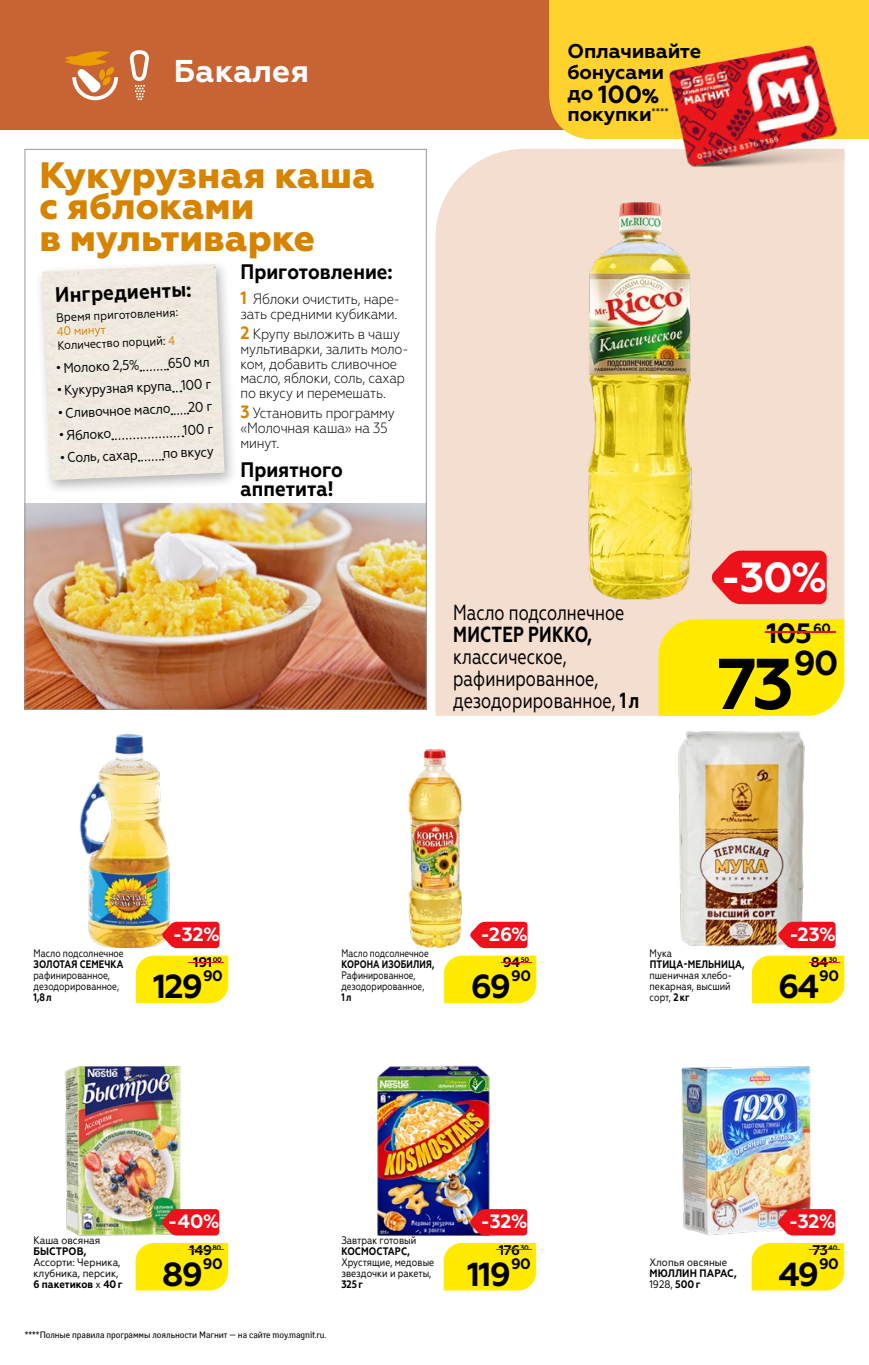
<style>
.page{position:relative;width:869px;height:1365px;background:#fff}
.page>*{position:absolute;margin:0;border:0;box-sizing:border-box;transform-origin:0 0}
.Цена_больше{font:700 71.75px "Geometria";color:#000}
.Скидка_больше{font:700 42px "Geometria";color:#fff}
.t1{font:800 36.75px/31.5px "Geometria";color:#d68400}
.Цена_коп_больше{font:700 34.48px "Geometria";color:#000}
.Цена{font:700 33.25px "Geometria";letter-spacing:-.055em;color:#000}
.t2{font:700 31.5px "Geometria";color:#fff}
.Цена_старая_больше{font:700 28px "Geometria";color:#000}
.t3{font:700 24.68px "Geometria";color:#000}
.t4{font:21.88px/21.9px "Geometria Narrow";color:#000;scale:.85 1}
.t5{font:700 21px/19.2px "Geometria Narrow";color:#000}
.t6{font:700 19.95px/21px "Geometria";letter-spacing:-.01em;color:#000}
.Скидка{font:700 19.25px "Geometria";color:#fff}
.Цена_коп{font:700 15.05px "Geometria";letter-spacing:-.035em;color:#000}
.t7{font:300 14.88px/14.9px "Geometria Narrow";letter-spacing:-.01em;color:#000}
.t8{font:14px "Geometria Narrow";color:#000}
.Цена_старая{font:700 14px "Geometria";letter-spacing:-.03em;color:#000}
.Цена_старая_коп_боль{font:700 13.47px "Geometria";color:#000}
.t9{font:12.25px/14px "Geometria Narrow";color:#000}
.t10{font:10.85px/10.8px "Geometria Narrow";color:#000}
.t11{font:10.85px/10.8px "Geometria Narrow";color:#000;scale:.9 1}
.t12{font:10.85px/10.8px "Geometria Narrow";color:#000;scale:.87 1}
.t13{font:10.85px/10.8px "Geometria Narrow";color:#000;scale:.94 1}
.t14{font:10.85px/10.8px "Geometria Narrow";color:#000;scale:.93 1}
.t15{font:9.28px "Yanus C";letter-spacing:-.005em;color:#000;scale:.95 1}
.Цена_старая_коп{font:700 6.65px "Geometria";letter-spacing:-.03em;color:#000}
.s1{color:#d68400}
.s2{font-weight:700;font-size:17.85px;color:#d68400}
.s3{font-size:19.95px}
.s4{font-weight:800;font-size:19.95px}
.s5{font-weight:700}
</style>
<div class="page">
<div style="left:435px;top:149px;width:409px;height:566px;background:#f4ded0"></div>
<img style="left:437px;top:198px;width:407px;height:407px">
<svg style="left:710px;top:550px;width:116px;height:54px;background:#ed2830"></svg>
<div style="left:658px;top:619px;width:186px;height:96px;background:#ffea00"></div>
<hr style="left:764px;top:631px;width:71px;height:2px;background:#ed111c">
<img style="left:377px;top:1065px;width:151px;height:171px">
<svg style="left:469px;top:1208px;width:58px;height:27px;background:#da1f2f"></svg>
<div style="left:443px;top:1243px;width:93px;height:47px;background:#ffea00"></div>
<hr style="left:496px;top:1248px;width:35px;height:1px;background:#ed111c">
<img style="left:681px;top:1066px;width:130px;height:169px">
<svg style="left:777px;top:1208px;width:57px;height:27px;background:#e82730"></svg>
<div style="left:751px;top:1243px;width:92px;height:47px;background:#ffea00"></div>
<hr style="left:808px;top:1248px;width:31px;height:1px;background:#ed111c">
<img style="left:79px;top:734px;width:141px;height:213px">
<svg style="left:162px;top:921px;width:57px;height:27px;background:#ed2a30"></svg>
<div style="left:136px;top:955px;width:92px;height:48px;background:#ffea00"></div>
<hr style="left:188px;top:961px;width:36px;height:1px;background:#ed111c">
<img style="left:678px;top:731px;width:158px;height:218px">
<svg style="left:777px;top:921px;width:58px;height:27px;background:#eb2c35"></svg>
<svg style="left:751px;top:955px;width:93px;height:48px;background:#fee90d"></svg>
<hr style="left:808px;top:961px;width:31px;height:1px;background:#ed111c">
<img style="left:408px;top:749px;width:120px;height:200px">
<svg style="left:470px;top:921px;width:57px;height:27px;background:#ef2d36"></svg>
<svg style="left:443px;top:955px;width:93px;height:48px;background:#fee90d"></svg>
<hr style="left:501px;top:961px;width:30px;height:1px;background:#ed111c">
<img style="left:65px;top:1066px;width:153px;height:170px">
<svg style="left:162px;top:1208px;width:57px;height:27px;background:#e2272b"></svg>
<div style="left:135px;top:1243px;width:93px;height:47px;background:#ffea00"></div>
<hr style="left:188px;top:1248px;width:35px;height:1px;background:#ed111c">
<div style="left:34px;top:259px;width:204px;height:236px;background:#000;opacity:.29"></div>
<img style="left:42px;top:264px;width:182px;height:216px">
<svg style="left:140px;top:368px;width:28px;height:4px"></svg>
<svg style="left:173px;top:390px;width:8px;height:2px"></svg>
<svg style="left:112px;top:434px;width:71px;height:7px"></svg>
<svg style="left:139px;top:458px;width:24px;height:4px"></svg>
<img style="left:26px;top:503px;width:398px;height:204px">
<div style="left:0;top:0;width:868px;height:129px;background:#c86433"></div>
<svg style="left:129px;top:50px;width:20px;height:50px"></svg>
<svg style="left:68px;top:51px;width:50px;height:49px"></svg>
<div style="left:549px;top:0;width:319px;height:139px;background:#ffd22e"></div>
<img style="left:626px;top:34px;width:224px;height:140px">
<svg style="left:171px;top:401px;width:41px;height:14px"></svg>
<p class="t2" style="left:174px;top:52px;width:137px">Бакалея</p>
<p class="t1" style="left:39px;top:160px;width:337px">Кукурузная каша с яблоками<br>в мультиварке</p>
<p class="t5" style="left:55px;top:285px;width:138px;rotate:-2deg">Ингредиенты:</p>
<p class="t9" style="left:56px;top:310px;width:123px;rotate:-2deg">Время приготовления:<br><span class="s1">40 минут<br></span>Количество порций: <span class="s1">4</span></p>
<p class="t8" style="left:56px;top:360px;width:85px;rotate:-3deg">• Молоко 2,5%</p>
<p class="t8" style="left:167px;top:355px;width:44px;rotate:-3deg">650 мл</p>
<p class="t8" style="left:57px;top:383px;width:156px;rotate:-3deg">• Кукурузная крупа 100 г</p>
<p class="t8" style="left:57px;top:405px;width:114px;rotate:-3deg">• Сливочное масло</p>
<p class="t8" style="left:58px;top:427px;width:54px;rotate:-3deg">• Яблоко</p>
<p class="t8" style="left:182px;top:422px;width:32px;rotate:-3deg">100 г</p>
<p class="t8" style="left:59px;top:450px;width:79px;rotate:-3deg">• Соль, сахар</p>
<p class="t8" style="left:162px;top:445px;width:52px;rotate:-3deg">по вкусу</p>
<p class="t5" style="left:240px;top:262px;width:154px">Приготовление:</p>
<p class="t7" style="left:240px;top:291px;width:161px"><span class="s2">1</span> Яблоки очистить, наре&shy;зать средними кубиками.</p>
<p class="t7" style="left:240px;top:326px;width:169px"><span class="s2">2</span> Крупу выложить в чашу мультиварки, залить моло&shy;ком, добавить сливочное масло, яблоки, соль, сахар по вкусу и перемешать.</p>
<p class="t7" style="left:240px;top:405px;width:156px"><span class="s2">3</span> Установить программу «Молочная каша» на 35 минут.</p>
<p class="t5" style="left:240px;top:460px;width:104px">Приятного аппетита!</p>
<p class="t6" style="left:567px;top:41px;width:135px">Оплачивайте бонусами</p>
<p class="t3" style="left:567px;top:79px;width:92px"><span class="s3">до</span> 100<span class="s4">%</span></p>
<p class="t6" style="left:567px;top:103px;width:102px">покупки<sup>****</sup></p>
<p class="t4" style="left:453px;top:602px;width:220px">Масло подсолнечное<br><span class="s5">МИСТЕР РИККО, </span>классическое, рафинированное, дезодорированное, <span class="s5">1 л</span></p>
<p class="Скидка_больше" style="left:720px;top:552px;width:108px">-30%</p>
<p class="Цена_старая_больше" style="left:766px;top:616px;width:47px">105</p>
<p class="Цена_старая_коп_боль" style="left:812px;top:619px;width:19px">60</p>
<p class="Цена_больше" style="left:716px;top:641px;width:79px">73</p>
<p class="Цена_коп_больше" style="left:793px;top:642px;width:46px">90</p>
<p class="t11" style="left:34px;top:947px;width:102px">Масло подсолнечное<br><span class="s5">ЗОЛОТАЯ СЕМЕЧКА </span>рафинированное, дезодорированное,<br><span class="s5">1,8 л</span></p>
<p class="Скидка" style="left:173px;top:922px;width:49px">-32%</p>
<p class="Цена_старая" style="left:193px;top:954px;width:20px">191</p>
<p class="Цена_старая_коп" style="left:213px;top:955px;width:11px">00</p>
<p class="Цена" style="left:153px;top:966px;width:51px">129</p>
<p class="Цена_коп" style="left:203px;top:967px;width:21px">90</p>
<p class="t12" style="left:341px;top:947px;width:108px">Масло подсолнечное<br><span class="s5">КОРОНА ИЗОБИЛИЯ,<br></span>Рафинированное, дезодорированное,<br><span class="s5">1 л</span></p>
<p class="Скидка" style="left:480px;top:922px;width:49px">-26%</p>
<p class="Цена_старая" style="left:502px;top:954px;width:19px">94</p>
<p class="Цена_старая_коп" style="left:520px;top:955px;width:10px">50</p>
<p class="Цена" style="left:470px;top:966px;width:42px">69</p>
<p class="Цена_коп" style="left:511px;top:967px;width:21px">90</p>
<p class="t14" style="left:649px;top:947px;width:104px">Мука<br><span class="s5">ПТИЦА- МЕЛЬНИЦА, </span>пшеничная хлебо&shy;пекарная, высший сорт, <span class="s5">2 кг</span></p>
<p class="Скидка" style="left:789px;top:922px;width:48px">-23%</p>
<p class="Цена_старая" style="left:810px;top:954px;width:19px">84</p>
<p class="Цена_старая_коп" style="left:828px;top:955px;width:10px">30</p>
<p class="Цена" style="left:777px;top:966px;width:42px">64</p>
<p class="Цена_коп" style="left:818px;top:967px;width:21px">90</p>
<p class="t10" style="left:33px;top:1234px;width:91px">Каша овсяная<br><span class="s5">БЫСТРОВ,<br></span>Ассорти: Черника, клубника, персик,<br><span class="s5">6 пакетиков</span> х <span class="s5">40 г</span></p>
<p class="Скидка" style="left:168px;top:1209px;width:53px">-40%</p>
<p class="Цена_старая" style="left:189px;top:1241px;width:24px">149</p>
<p class="Цена_старая_коп" style="left:212px;top:1242px;width:10px">80</p>
<p class="Цена" style="left:162px;top:1253px;width:42px">89</p>
<p class="Цена_коп" style="left:203px;top:1254px;width:21px">90</p>
<p class="t13" style="left:341px;top:1234px;width:100px">Завтрак готовый<br><span class="s5">КОСМОСТАРС,<br></span>Хрустящие, медовые звездочки и ракеты,<br><span class="s5">325 г</span></p>
<p class="t15" style="left:25px;top:1328px;width:318px">****Полные правила программы лояльности Магнит — на сайте moy.magnit.ru.</p>
<p class="Скидка" style="left:480px;top:1209px;width:49px">-32%</p>
<p class="Цена_старая" style="left:498px;top:1241px;width:23px">176</p>
<p class="Цена_старая_коп" style="left:520px;top:1242px;width:10px">30</p>
<p class="Цена" style="left:467px;top:1253px;width:45px">119</p>
<p class="Цена_коп" style="left:511px;top:1254px;width:21px">90</p>
<p class="t10" style="left:649px;top:1256px;width:89px">Хлопья овсяные<br><span class="s5">МЮЛЛИН ПАРАС,<br></span>1928, <span class="s5">500 г</span></p>
<p class="Скидка" style="left:788px;top:1209px;width:49px">-32%</p>
<p class="Цена_старая" style="left:812px;top:1241px;width:17px">73</p>
<p class="Цена_старая_коп" style="left:828px;top:1242px;width:10px">40</p>
<p class="Цена" style="left:778px;top:1253px;width:42px">49</p>
<p class="Цена_коп" style="left:818px;top:1254px;width:21px">90</p>
</div>
